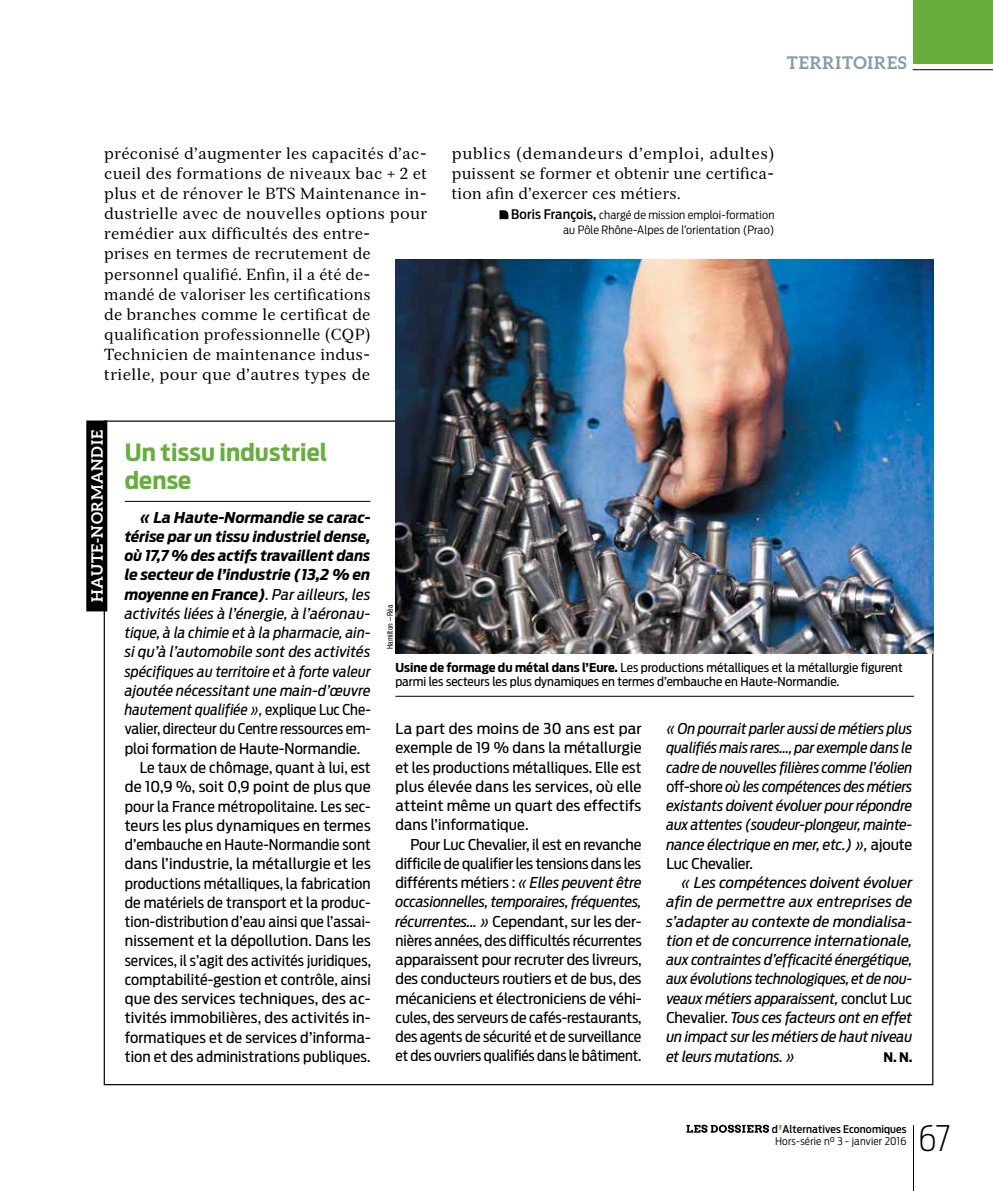
<style>
.page{position:relative;width:993px;height:1191px;background:#fff}
.page>*{position:absolute;margin:0;border:0;box-sizing:border-box;transform-origin:0 0}
.t1{font:200 35px "Antenna Cond";color:#000}
.t2{font:700 23.62px/28px "Antenna Cond";letter-spacing:.005em;color:#67ae3e;scale:1.07 1}
.t3{font:700 17.5px "Aleo";letter-spacing:.05em;color:#849daa}
.t4{font:15.75px/20.1px "Serif 12 Beta";letter-spacing:.015em;color:#000}
.t5{font:700 15.75px "Aleo";letter-spacing:.045em;color:#fff}
.t6{font:14.88px/19.2px "Antenna Cond";letter-spacing:.01em;color:#000;text-align:justify;scale:1.08 1}
.t7{font:italic 14.88px/19.4px "Antenna Cond";letter-spacing:.005em;color:#000;text-align:justify;scale:1.12 1}
.t8{font:italic 14.88px/19.2px "Antenna Cond";letter-spacing:.005em;color:#000;text-align:justify;scale:1.05 1}
.t9{font:14.88px/19.2px "Antenna Cond";letter-spacing:.01em;color:#000;text-align:justify;scale:1.12 1}
.t10{font:14.88px "Antenna Cond";letter-spacing:.01em;color:#000}
.t11{font:14.88px "Antenna Cond";letter-spacing:.01em;color:#000;scale:1.06 1}
.t12{font:14.88px "Antenna Cond";letter-spacing:.01em;color:#000;scale:1.11 1}
.t13{font:italic 14.88px "Antenna Cond";letter-spacing:.005em;color:#000;scale:1.04 1}
.t14{font:14.88px "Antenna Cond";letter-spacing:.01em;color:#000;scale:1.05 1}
.t15{font:italic 700 14.88px "Antenna Cond";color:#000;scale:1.12 1}
.t16{font:italic 14.88px "Antenna Cond";letter-spacing:.005em;color:#000;scale:1.1 1}
.t17{font:italic 14.88px "Antenna Cond";letter-spacing:.005em;color:#000}
.t18{font:14.88px "Antenna Cond";letter-spacing:.01em;color:#000;scale:1.1 1}
.t19{font:italic 14.88px "Antenna Cond";letter-spacing:.005em;color:#000;scale:1.09 1}
.t20{font:14.88px "Antenna Cond";letter-spacing:.01em;color:#000;scale:1.07 1}
.t21{font:italic 14.88px "Antenna Cond";letter-spacing:.005em;color:#000;scale:1.07 1}
.t22{font:italic 700 14.88px "Antenna Cond";color:#000;scale:1.11 1}
.t23{font:italic 700 14.88px "Antenna Cond";color:#000;scale:1.1 1}
.t24{font:14.88px "Antenna Cond";letter-spacing:.01em;color:#000;scale:1.09 1}
.t25{font:italic 700 14.88px "Antenna Cond";color:#000;scale:1.09 1}
.t26{font:14.88px "Antenna Cond";letter-spacing:.01em;color:#000;scale:1.04 1}
.t27{font:700 13.12px "Antenna Cond";color:#000;scale:1.1 1}
.t28{font:12.25px/14px "Antenna Cond";color:#000;scale:1.07 1}
.t29{font:300 11.38px/14.9px "Antenna Cond";letter-spacing:.01em;color:#000;text-align:right;scale:1.07 1}
.t30{font:300 10.5px/12.6px "Antenna Cond";letter-spacing:.02em;color:#000;text-align:center;scale:1.07 1}
.t31{font:condensed 7.88px "Helvetica Neue LT Std";color:#000}
.s1{font-weight:500;font-size:13.12px}
.s2{font-weight:400}
.s3{font-style:normal}
.s4{font-weight:700}
.s5{font-style:italic}
.s6{font-weight:500}
.s7{font-weight:500;font-size:17.5px;color:#67ae3e}
</style>
<div class="page">
<svg style="left:686px;top:1124px;width:82px;height:8px"></svg>
<hr style="left:912px;top:1125px;width:1px;height:66px;background:#000">
<hr style="left:912px;top:69px;width:80px;height:1px;background:#000">
<div style="left:913px;top:0;width:79px;height:63px;background:#67ae3e"></div>
<hr style="left:125px;top:501px;width:245px;height:1px;background:#000">
<div style="left:86px;top:420px;width:21px;height:191px;background:#000"></div>
<img style="left:395px;top:259px;width:538px;height:395px">
<svg style="left:499px;top:210px;width:9px;height:9px"></svg>
<hr style="left:395px;top:696px;width:518px;height:1px;background:#000">
<p class="t3" style="left:786px;top:53px;width:121px">TERRITOIRES</p>
<p class="t4" style="left:104px;top:143px;width:324px">préconisé d’augmenter les capacités d’ac&shy;cueil des formations de niveaux bac + 2 et plus et de rénover le BTS Maintenance in&shy;dustrielle avec de nouvelles options pour remédier aux difficultés des entre-<br>prises en termes de recrutement de personnel qualifié. Enfin, il a été de-<br>mandé de valoriser les certifications<br>de branches comme le certificat de qualification professionnelle (CQP)<br>Technicien de maintenance indus-<br>trielle, pour que d’autres types de</p>
<p class="t4" style="left:451px;top:143px;width:324px;text-align:justify">publics (demandeurs d’emploi, adultes) puissent se former et obtenir une certifica&shy;tion afin d’exercer ces métiers.</p>
<p class="t29" style="left:511px;top:208px;width:247px"><span class="s1">Boris François,</span> chargé de mission emploi-formation au Pôle Rhône-Alpes de l’orientation (Prao)</p>
<p class="t5" style="left:88px;top:602px;width:173px;rotate:-90deg">HAUTE-NORMANDIE</p>
<h2 class="t2" style="left:125px;top:438px;width:191px">Un tissu industriel dense</h2>
<p class="t15" style="left:140px;top:508px;width:207px">« La Haute-Normandie se carac-</p>
<p class="t22" style="left:125px;top:527px;width:223px">térise par un tissu industriel dense,</p>
<p class="t25" style="left:125px;top:547px;width:227px">où 17,7 % des actifs travaillent dans</p>
<p class="t15" style="left:125px;top:566px;width:221px">le secteur de l’industrie (13,2 % en</p>
<p class="t23" style="left:125px;top:585px;width:225px">moyenne en France)<span class="s2">. Par ailleurs, les</span></p>
<p class="t16" style="left:125px;top:604px;width:225px">activités liées à l’énergie, à l’aéronau-</p>
<p class="t13" style="left:125px;top:624px;width:238px">tique, à la chimie et à la pharmacie, ain-</p>
<p class="t19" style="left:125px;top:643px;width:227px">si qu’à l’automobile sont des activités</p>
<p class="t13" style="left:125px;top:662px;width:238px">spécifiques au territoire et à forte valeur</p>
<p class="t21" style="left:125px;top:681px;width:231px">ajoutée nécessitant une main-d’œuvre</p>
<p class="t17" style="left:125px;top:701px;width:247px">hautement qualifiée », <span class="s3">explique Luc Che-</span></p>
<p class="t10" style="left:125px;top:720px;width:247px">valier, directeur du Centre ressources em-</p>
<p class="t6" style="left:125px;top:738px;width:219px">ploi formation de Haute-Normandie.</p>
<p class="t11" style="left:140px;top:758px;width:219px">Le taux de chômage, quant à lui, est</p>
<p class="t12" style="left:125px;top:778px;width:223px">de 10,9 %, soit 0,9 point de plus que</p>
<p class="t14" style="left:125px;top:797px;width:236px">pour la France métropolitaine. Les sec-</p>
<p class="t12" style="left:125px;top:816px;width:223px">teurs les plus dynamiques en termes</p>
<p class="t26" style="left:125px;top:835px;width:238px">d’embauche en Haute-Normandie sont</p>
<p class="t12" style="left:125px;top:855px;width:223px">dans l’industrie, la métallurgie et les</p>
<p class="t14" style="left:125px;top:874px;width:236px">productions métalliques, la fabrication</p>
<p class="t11" style="left:125px;top:893px;width:233px">de matériels de transport et la produc-</p>
<p class="t10" style="left:125px;top:912px;width:247px">tion-distribution d’eau ainsi que l’assai-</p>
<p class="t24" style="left:125px;top:932px;width:227px">nissement et la dépollution. Dans les</p>
<p class="t10" style="left:125px;top:951px;width:247px">services, il s’agit des activités juridiques,</p>
<p class="t11" style="left:125px;top:970px;width:233px">comptabilité-gestion et contrôle, ainsi</p>
<p class="t9" style="left:125px;top:989px;width:221px">que des services techniques, des ac-</p>
<p class="t18" style="left:125px;top:1009px;width:225px">tivités immobilières, des activités in-</p>
<p class="t6" style="left:125px;top:1027px;width:229px">formatiques et de services d’informa-</p>
<p class="t20" style="left:125px;top:1047px;width:231px">tion et des administrations publiques.</p>
<p class="t31" style="left:385px;top:649px;width:46px;rotate:-90deg">Hamilton – Réa</p>
<p class="t28" style="left:395px;top:660px;width:475px"><span class="s4">Usine de formage du métal dans l’Eure.</span> Les productions métalliques et la métallurgie figurent parmi les secteurs les plus dynamiques en termes d’embauche en Haute-Normandie.</p>
<p class="t9" style="left:395px;top:719px;width:221px">La part des moins de 30 ans est par exemple de 19 % dans la métallurgie et les productions métalliques. Elle est plus élevée dans les services, où elle atteint même un quart des effectifs dans l’informatique.</p>
<p class="t6" style="left:395px;top:834px;width:229px;text-indent:15px">Pour Luc Chevalier, il est en revanche difficile de qualifier les tensions dans les différents métiers : <span class="s5">« Elles peuvent être occasionnelles, temporaires, fréquentes, récurrentes… »</span> Cependant, sur les der&shy;nières années, des difficultés récurrentes apparaissent pour recruter des livreurs, des conducteurs routiers et de bus, des mécaniciens et électroniciens de véhi&shy;cules, des serveurs de cafés-restaurants, des agents de sécurité et de surveillance et des ouvriers qualifiés dans le bâtiment.</p>
<p class="t8" style="left:666px;top:719px;width:236px">« On pourrait parler aussi de métiers plus qualifiés mais rares…, par exemple dans le cadre de nouvelles filières comme l’éolien <span class="s3">off-shore</span> où les compétences des métiers existants doivent évoluer pour répondre aux attentes (soudeur-plongeur, mainte&shy;nance électrique en mer, etc.) », <span class="s3">ajoute Luc Chevalier.</span></p>
<p class="t7" style="left:666px;top:873px;width:221px;text-indent:15px">« Les compétences doivent évoluer afin de permettre aux entreprises de s’adapter au contexte de mondialisa&shy;tion et de concurrence internationale, aux contraintes d’efficacité énergétique, aux évolutions technologiques, et de nou&shy;veaux métiers apparaissent, <span class="s3">conclut Luc Chevalier.</span> Tous ces facteurs ont en effet un impact sur les métiers de haut niveau et leurs mutations. »</p>
<p class="t27" style="left:883px;top:1049px;width:28px">N. N.</p>
<p class="t30" style="left:771px;top:1122px;width:127px"><span class="s6">d</span><span class="s7">’</span><span class="s6">Alternatives Economiques<br></span>Hors-série n° 3 - janvier 2016</p>
<h1 class="t1" style="left:918px;top:1117px;width:33px">67</h1>
</div>
